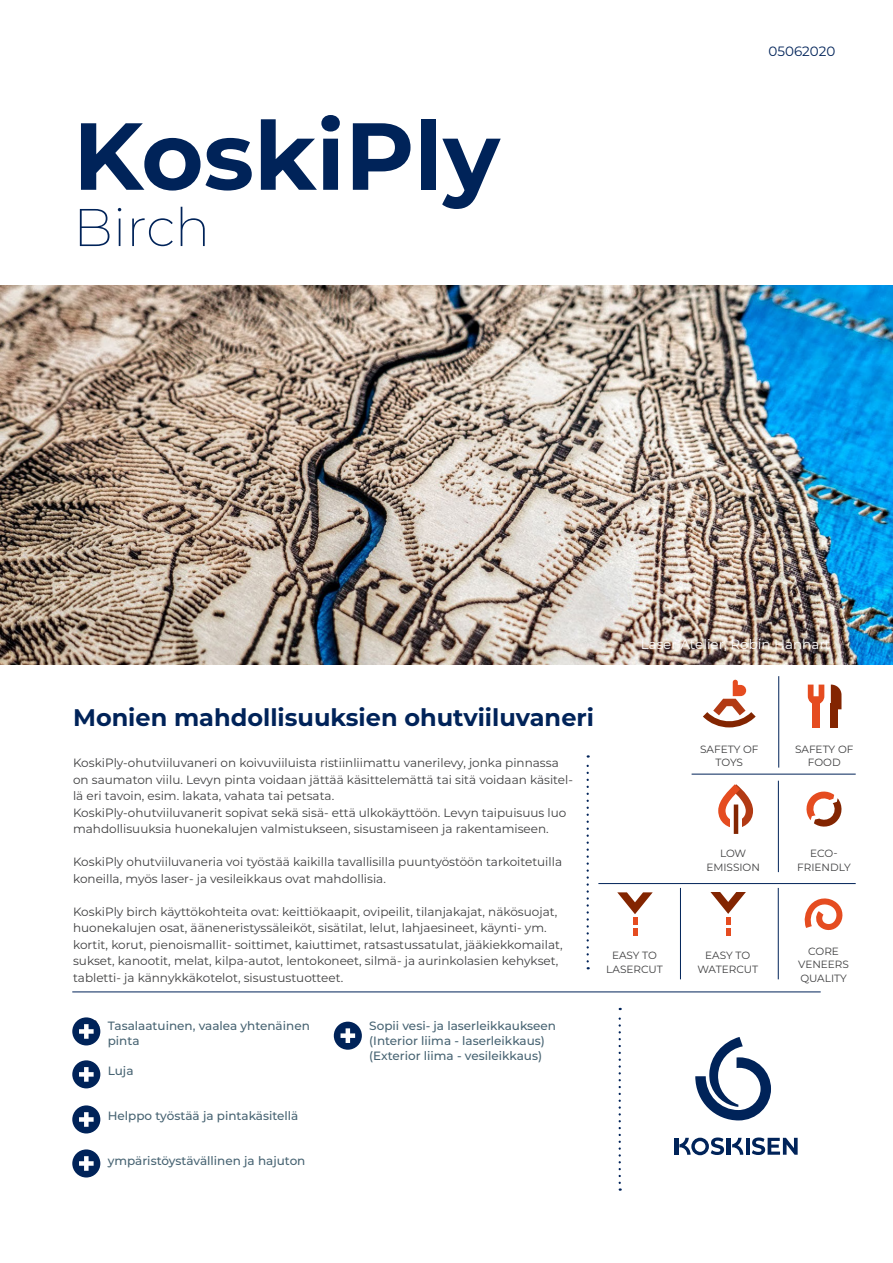
<style>
.page{position:relative;width:893px;height:1263px;background:#fff}
.page>*{position:absolute;margin:0;border:0;box-sizing:border-box;transform-origin:0 0}
.t1{font:700 94.95px "Montserrat";color:#002359}
.t2{font:200 52.95px "Montserrat";letter-spacing:-.005em;color:#002359}
.t3{font:700 24px "Montserrat";color:#002359}
.base{font:13.5px "Montserrat";color:#fff}
.base-2{font:13.5px "Montserrat";color:#002359}
.base-3{font:12px/16.5px "Montserrat";color:#3e3e3f}
.Benefits_list{font:500 12px "Montserrat";color:#476372}
.icon_text{font:10.5px/13.5px "Montserrat";color:#3e3e3f;text-align:center}
</style>
<div class="page">
<img style="left:0;top:286px;width:893px;height:378px">
<hr style="left:746px;top:1138px;width:3px;height:17px;background:#002359">
<hr style="left:674px;top:1138px;width:4px;height:17px;background:#002359">
<hr style="left:727px;top:1138px;width:4px;height:17px;background:#002359">
<svg style="left:752px;top:1137px;width:46px;height:18px"></svg>
<svg style="left:679px;top:1137px;width:45px;height:18px"></svg>
<svg style="left:732px;top:1138px;width:11px;height:17px"></svg>
<svg style="left:695px;top:1037px;width:76px;height:83px"></svg>
<svg style="left:587px;top:755px;width:2px;height:206px"></svg>
<svg style="left:619px;top:1008px;width:2px;height:183px"></svg>
<div style="left:72px;top:1017px;width:28px;height:28px;background:#002359;border-radius:50%"></div>
<div style="left:84px;top:1024px;width:5px;height:15px;background:#fff"></div>
<div style="left:79px;top:1029px;width:15px;height:5px;background:#fff"></div>
<div style="left:334px;top:1022px;width:28px;height:28px;background:#002359;border-radius:50%"></div>
<hr style="left:346px;top:1028px;width:4px;height:15px;background:#fff">
<div style="left:341px;top:1033px;width:14px;height:5px;background:#fff"></div>
<div style="left:72px;top:1060px;width:28px;height:28px;background:#002359;border-radius:50%"></div>
<div style="left:84px;top:1067px;width:5px;height:15px;background:#fff"></div>
<div style="left:79px;top:1072px;width:15px;height:5px;background:#fff"></div>
<div style="left:72px;top:1105px;width:28px;height:28px;background:#002359;border-radius:50%"></div>
<div style="left:84px;top:1112px;width:5px;height:15px;background:#fff"></div>
<div style="left:79px;top:1117px;width:15px;height:5px;background:#fff"></div>
<div style="left:72px;top:1149px;width:28px;height:28px;background:#002359;border-radius:50%"></div>
<div style="left:84px;top:1156px;width:5px;height:15px;background:#fff"></div>
<div style="left:79px;top:1161px;width:15px;height:5px;background:#fff"></div>
<hr style="left:72px;top:991px;width:749px;height:1px;background:#002359">
<hr style="left:598px;top:883px;width:258px;height:1px;background:#002359">
<hr style="left:692px;top:774px;width:164px;height:1px;background:#002359">
<hr style="left:680px;top:888px;width:1px;height:91px;background:#002359">
<hr style="left:778px;top:888px;width:1px;height:91px;background:#002359">
<hr style="left:778px;top:676px;width:1px;height:91px;background:#002359">
<hr style="left:778px;top:781px;width:1px;height:91px;background:#002359">
<svg style="left:703px;top:680px;width:53px;height:47px"></svg>
<svg style="left:831px;top:685px;width:10px;height:24px"></svg>
<div style="left:831px;top:703px;width:7px;height:24px;background:#832501"></div>
<svg style="left:808px;top:685px;width:16px;height:19px"></svg>
<div style="left:813px;top:703px;width:7px;height:24px;background:#e54c20"></div>
<svg style="left:718px;top:784px;width:35px;height:48px"></svg>
<svg style="left:730px;top:817px;width:12px;height:13px"></svg>
<hr style="left:734px;top:804px;width:4px;height:30px;background:#832501">
<svg style="left:806px;top:791px;width:36px;height:36px"></svg>
<svg style="left:617px;top:892px;width:36px;height:44px"></svg>
<svg style="left:710px;top:892px;width:36px;height:43px"></svg>
<svg style="left:805px;top:898px;width:38px;height:32px"></svg>
<h1 class="t1" style="left:73px;top:88px;width:428px">KoskiPly</h1>
<h2 class="t2" style="left:73px;top:192px;width:139px">Birch</h2>
<p class="base-2" style="left:769px;top:42px;width:68px">05062020</p>
<p class="base" style="left:641px;top:635px;width:191px">Laser Atelier, Robin Hanhart</p>
<h3 class="t3" style="left:73px;top:700px;width:522px">Monien mahdollisuuksien ohutviiluvaneri</h3>
<p class="base-3" style="left:73px;top:754px;width:501px">KoskiPly-ohutviiluvaneri on koivuviiluista ristiinliimattu vanerilevy, jonka pinnassa on saumaton viilu. Levyn pinta voidaan jättää käsittelemättä tai sitä voidaan käsitel&shy;lä eri tavoin, esim. lakata, vahata tai petsata.</p>
<p class="base-3" style="left:73px;top:804px;width:495px">KoskiPly-ohutviiluvanerit sopivat sekä sisä- että ulkokäyttöön. Levyn taipuisuus luo mahdollisuuksia huonekalujen valmistukseen, sisustamiseen ja rakentamiseen.</p>
<p class="base-3" style="left:73px;top:853px;width:490px">KoskiPly ohutviiluvaneria voi työstää kaikilla tavallisilla puuntyöstöön tarkoitetuilla koneilla, myös laser- ja vesileikkaus ovat mahdollisia.</p>
<p class="base-3" style="left:73px;top:903px;width:491px">KoskiPly birch käyttökohteita ovat: keittiökaapit, ovipeilit, tilanjakajat, näkösuojat, huonekalujen osat, ääneneristyssäleiköt, sisätilat, lelut, lahjaesineet, käynti- ym. kortit, korut, pienoismallit- soittimet, kaiuttimet, ratsastussatulat, jääkiekkomailat, sukset, kanootit, melat, kilpa-autot, lentokoneet, silmä- ja aurinkolasien kehykset, tabletti- ja kännykkäkotelot, sisustustuotteet.</p>
<p class="Benefits_list" style="left:108px;top:1017px;width:204px">Tasalaatuinen, vaalea yhtenäinen</p>
<p class="Benefits_list" style="left:108px;top:1032px;width:33px">pinta</p>
<p class="Benefits_list" style="left:108px;top:1062px;width:27px">Luja</p>
<p class="Benefits_list" style="left:108px;top:1107px;width:192px">Helppo työstää ja pintakäsitellä</p>
<p class="Benefits_list" style="left:108px;top:1152px;width:199px">ympäristöystävällinen ja hajuton</p>
<p class="Benefits_list" style="left:369px;top:1017px;width:188px">Sopii vesi- ja laserleikkaukseen</p>
<p class="Benefits_list" style="left:369px;top:1032px;width:177px">(Interior liima - laserleikkaus)</p>
<p class="Benefits_list" style="left:369px;top:1047px;width:174px">(Exterior liima - vesileikkaus)</p>
<p class="icon_text" style="left:700px;top:742px;width:60px">SAFETY OF<br>TOYS</p>
<p class="icon_text" style="left:706px;top:846px;width:55px">LOW<br>EMISSION</p>
<p class="icon_text" style="left:795px;top:742px;width:60px">SAFETY OF<br>FOOD</p>
<p class="icon_text" style="left:797px;top:846px;width:55px">ECO-<br>FRIENDLY</p>
<p class="icon_text" style="left:606px;top:948px;width:58px">EASY TO<br>LASERCUT</p>
<p class="icon_text" style="left:697px;top:948px;width:62px">EASY TO<br>WATERCUT</p>
<p class="icon_text" style="left:798px;top:944px;width:52px">CORE<br>VENEERS<br>QUALITY</p>
</div>
